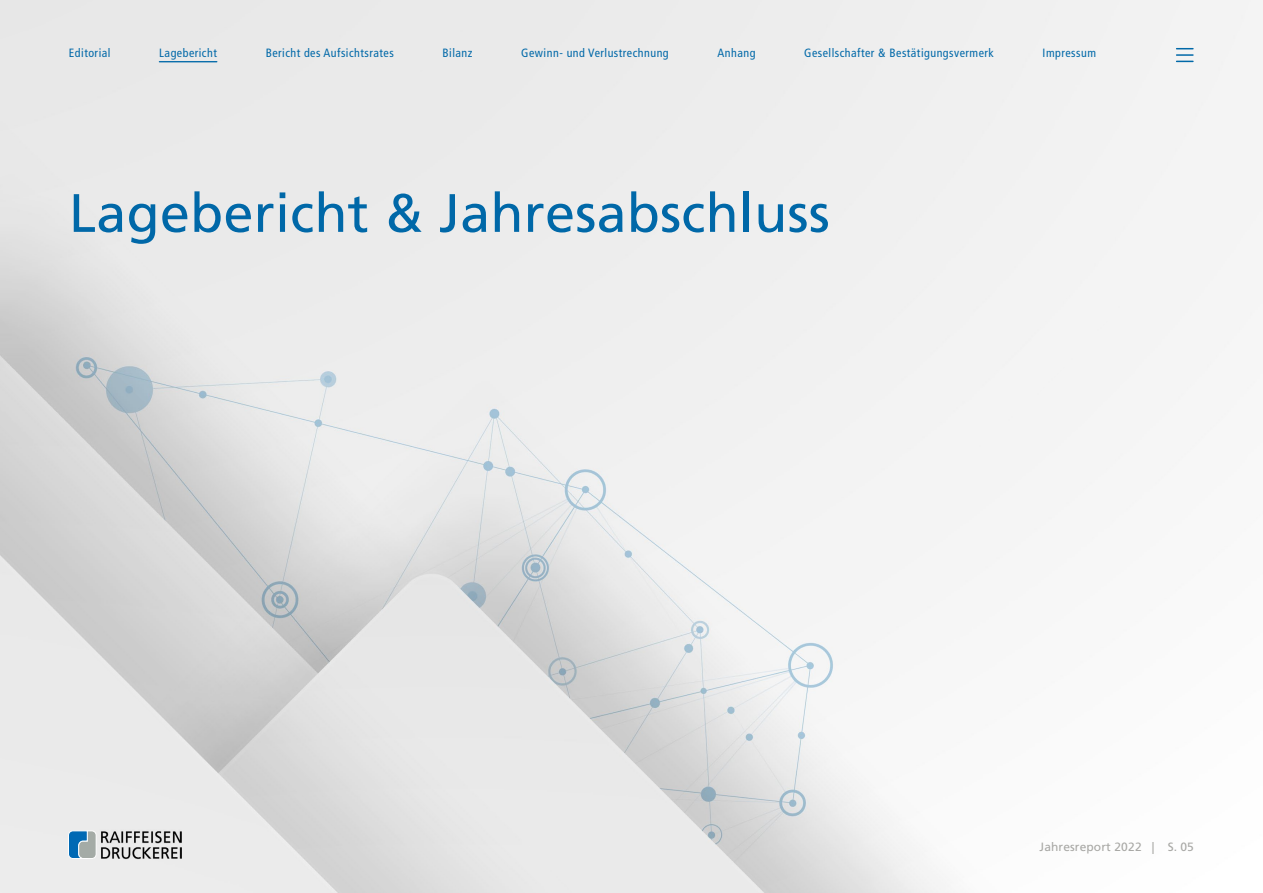
<style>
.page{position:relative;width:1263px;height:893px;background:#fff}
.page>*{position:absolute;margin:0;border:0;box-sizing:border-box;transform-origin:0 0}
.t1{font:54px "Frutiger LT Std";letter-spacing:.005em;color:#0068a8}
.t2{font:condensed 12px "Frutiger LT Std";letter-spacing:.04em;color:#0068a8}
.t3{font:12px "Frutiger LT Std";letter-spacing:.01em;color:#a8a8a5}
</style>
<div class="page">
<img style="left:0;top:0;width:1263px;height:893px">
<hr style="left:159px;top:61px;width:58px;height:1px;background:#0068a8">
<img style="left:99px;top:830px;width:82px;height:29px">
<svg style="left:68px;top:830px;width:28px;height:29px"></svg>
<svg style="left:1176px;top:48px;width:17px;height:14px"></svg>
<p class="t2" style="left:69px;top:45px;width:43px">Editorial</p>
<p class="t2" style="left:159px;top:45px;width:59px">Lagebericht</p>
<p class="t2" style="left:266px;top:45px;width:130px">Bericht des Aufsichtsrates</p>
<p class="t2" style="left:443px;top:45px;width:31px">Bilanz</p>
<p class="t2" style="left:521px;top:45px;width:149px">Gewinn- und Verlustrechnung</p>
<p class="t2" style="left:717px;top:45px;width:39px">Anhang</p>
<p class="t2" style="left:804px;top:45px;width:191px">Gesellschafter &amp; Bestätigungsvermerk</p>
<p class="t2" style="left:1043px;top:45px;width:55px">Impressum</p>
<h1 class="t1" style="left:69px;top:181px;width:762px">Lagebericht &amp; Jahresabschluss</h1>
<p class="t3" style="left:1039px;top:840px;width:156px">Jahresreport 2022 | S. 05</p>
</div>
